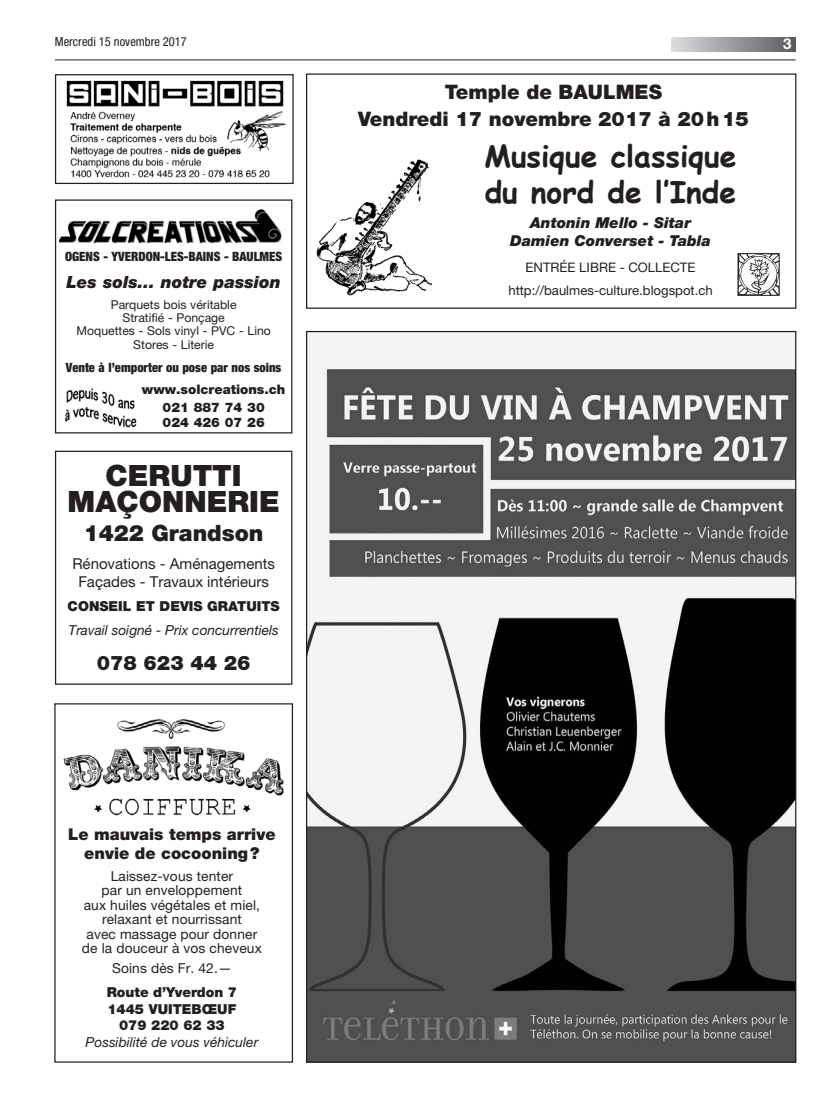
<style>
.page{position:relative;width:833px;height:1117px;background:#fff}
.page>*{position:absolute;margin:0;border:0;box-sizing:border-box;transform-origin:0 0}
.t1{font:700 30px/36px "Comic Sans MS";color:#231f20}
.t2{font:900 29.38px/26.2px "Helvetica Neue LT Pro";color:#231f20;text-align:center}
.t3{font:900 22.5px "Helvetica Neue LT Pro";color:#231f20}
.t4{font:900 20px/26.5px "Helvetica Neue LT Pro";color:#231f20;text-align:center}
.t5{font:italic 900 16.88px "Helvetica Neue LT Pro";color:#231f20}
.t6{font:900 16.25px/19.5px "Helvetica Neue LT Pro";color:#231f20;text-align:center}
.t7{font:15px/18px "Helvetica Neue LT Pro";color:#231f20;text-align:center}
.t8{font:italic 900 15px/18px "Helvetica Neue LT Pro";color:#231f20;text-align:center}
.t9{font:700 15px "Helvetica Neue LT Pro";color:#fff}
.t10{font:13.75px/14.4px "Helvetica Neue LT Pro";letter-spacing:.01em;color:#231f20;text-align:center}
.t11{font:900 13.75px/16.5px "Helvetica Neue LT Pro";color:#231f20;text-align:center}
.t12{font:italic 13.75px "Helvetica Neue LT Pro";color:#231f20}
.t13{font:13.12px/23.2px "Helvetica Neue LT Pro";color:#231f20;text-align:center}
.t14{font:900 13.12px/18.1px "Helvetica Neue LT Pro";color:#231f20;text-align:center}
.t15{font:900 condensed 12.75px "Helvetica Neue LT Pro";color:#231f20}
.t16{font:condensed 12.5px "Helvetica Neue LT Pro";color:#231f20}
.t17{font:12.25px/13.4px "Helvetica Neue LT Pro";color:#231f20;text-align:center}
</style>
<div class="page">
<svg style="left:671px;top:37px;width:124px;height:14px;background:#9a9c9f"></svg>
<hr style="left:55px;top:60px;width:740px;height:1px;background:#231f20">
<img style="left:60px;top:209px;width:222px;height:35px">
<div style="left:55px;top:199px;width:237px;height:234px;border:1px solid #231f20"></div>
<img style="left:65px;top:388px;width:72px;height:39px">
<div style="left:55px;top:450px;width:237px;height:234px;border:1px solid #231f20"></div>
<img style="left:316px;top:159px;width:116px;height:137px">
<div style="left:306px;top:73px;width:490px;height:236px;border:1px solid #231f20"></div>
<svg style="left:737px;top:253px;width:42px;height:43px"></svg>
<img style="left:66px;top:80px;width:220px;height:98px">
<div style="left:55px;top:74px;width:239px;height:110px;border:1px solid #231f20"></div>
<img style="left:308px;top:333px;width:486px;height:727px">
<img style="left:63px;top:718px;width:221px;height:98px">
<div style="left:54px;top:703px;width:239px;height:359px;border:1px solid #231f20"></div>
<p class="t16" style="left:55px;top:34px;width:133px">Mercredi 15 novembre 2017</p>
<p class="t9" style="left:783px;top:35px;width:10px">3</p>
<p class="t15" style="left:65px;top:248px;width:219px">OGENS - YVERDON-LES-BAINS - BAULMES</p>
<p class="t5" style="left:66px;top:272px;width:216px">Les sols... notre passion</p>
<p class="t17" style="left:76px;top:297px;width:196px">Parquets bois véritable<br>Stratifié - Ponçage<br>Moquettes - Sols vinyl - PVC - Lino<br>Stores - Literie</p>
<p class="t15" style="left:66px;top:359px;width:217px">Vente à l’emporter ou pose par nos soins</p>
<p class="t14" style="left:142px;top:380px;width:145px">www.solcreations.ch<br>021 887 74 30</p>
<p class="t14" style="left:163px;top:413px;width:104px">024 426 07 26</p>
<h2 class="t2" style="left:68px;top:462px;width:214px">CERUTTI<br>MAÇONNERIE</h2>
<h3 class="t3" style="left:84px;top:519px;width:181px">1422 Grandson</h3>
<p class="t7" style="left:72px;top:554px;width:204px">Rénovations - Aménagements<br>Façades - Travaux intérieurs</p>
<p class="t11" style="left:68px;top:597px;width:214px">CONSEIL ET DEVIS GRATUITS</p>
<p class="t12" style="left:68px;top:621px;width:212px">Travail soigné - Prix concurrentiels</p>
<h3 class="t4" style="left:97px;top:649px;width:155px">078 623 44 26</h3>
<p class="t6" style="left:68px;top:823px;width:209px">Le mauvais temps arrive envie de cocooning?</p>
<p class="t10" style="left:82px;top:868px;width:181px">Laissez-vous tenter<br>par un enveloppement<br>aux huiles végétales et miel, relaxant et nourrissant<br>avec massage pour donner de la douceur à vos cheveux</p>
<p class="t10" style="left:112px;top:960px;width:121px">Soins dès Fr. 42.—</p>
<p class="t11" style="left:107px;top:983px;width:132px">Route d’Yverdon 7<br>1445 VUITEBŒUF<br>079 220 62 33</p>
<p class="t12" style="left:86px;top:1033px;width:174px">Possibilité de vous véhiculer</p>
<h3 class="t4" style="left:358px;top:79px;width:392px">Temple de BAULMES<br>Vendredi 17 novembre 2017 à 20h15</h3>
<h1 class="t1" style="left:484px;top:137px;width:254px">Musique classique du nord de l’Inde</h1>
<p class="t8" style="left:510px;top:213px;width:202px">Antonin Mello - Sitar<br>Damien Converset - Tabla</p>
<p class="t13" style="left:508px;top:255px;width:206px">ENTRÉE LIBRE - COLLECTE http://baulmes-culture.blogspot.ch</p>
</div>
